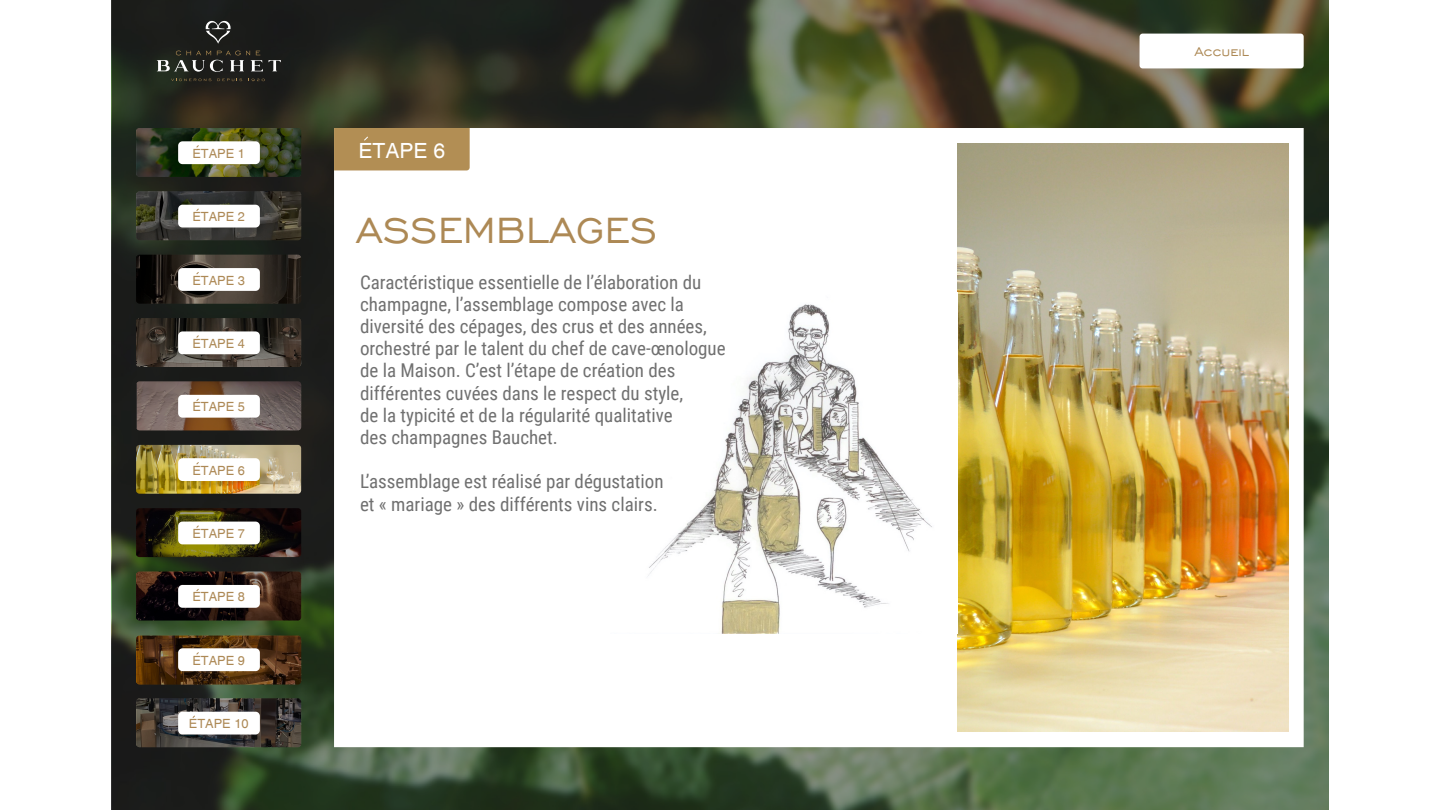
<style>
.page{position:relative;width:1440px;height:810px;background:#fff}
.page>*{position:absolute;margin:0;border:0;box-sizing:border-box;transform-origin:0 0}
.t1{font:47.55px "Chisel Normal";color:#ad8955}
.t2{font:20.92px "Helios";color:#fff}
.t3{font:19.05px/22.2px "Roboto Condensed";color:#707070}
.t4{font:16.5px "Chisel Normal";color:#ad8955}
.t5{font:12.67px "Helios";color:#ad8955}
</style>
<div class="page">
<div style="left:112px;top:0;width:1216px;height:810px;background:#000;opacity:.44"></div>
<div style="left:335px;top:129px;width:967px;height:617px;background:#fff"></div>
<div style="left:334px;top:128px;width:136px;height:42px;background:#b28e54"></div>
<svg style="left:269px;top:60px;width:12px;height:11px"></svg>
<svg style="left:156px;top:51px;width:107px;height:21px;background:#42433d"></svg>
<svg style="left:171px;top:79px;width:40px;height:2px"></svg>
<svg style="left:217px;top:79px;width:25px;height:2px"></svg>
<svg style="left:248px;top:79px;width:17px;height:2px"></svg>
<svg style="left:206px;top:21px;width:25px;height:23px"></svg>
<img style="left:136px;top:445px;width:165px;height:49px">
<svg style="left:136px;top:508px;width:165px;height:49px"></svg>
<svg style="left:136px;top:572px;width:165px;height:48px"></svg>
<svg style="left:136px;top:636px;width:165px;height:48px"></svg>
<svg style="left:136px;top:698px;width:165px;height:49px"></svg>
<svg style="left:136px;top:382px;width:165px;height:48px"></svg>
<img style="left:136px;top:128px;width:165px;height:49px">
<svg style="left:136px;top:191px;width:165px;height:49px"></svg>
<svg style="left:136px;top:255px;width:165px;height:49px"></svg>
<svg style="left:136px;top:318px;width:165px;height:49px"></svg>
<svg style="left:1140px;top:34px;width:164px;height:34px"></svg>
<img style="left:958px;top:143px;width:330px;height:589px">
<svg style="left:648px;top:304px;width:284px;height:330px"></svg>
<p class="t5" style="left:192px;top:146px;width:54px">ETAPE 1</p>
<p class="t5" style="left:192px;top:210px;width:54px">ETAPE 2</p>
<p class="t5" style="left:192px;top:273px;width:54px">ETAPE 3</p>
<p class="t5" style="left:192px;top:336px;width:54px">ETAPE 4</p>
<p class="t5" style="left:192px;top:400px;width:54px">ETAPE 5</p>
<p class="t5" style="left:192px;top:463px;width:54px">ETAPE 6</p>
<p class="t5" style="left:192px;top:526px;width:54px">ETAPE 7</p>
<p class="t5" style="left:192px;top:590px;width:54px">ETAPE 8</p>
<p class="t5" style="left:192px;top:653px;width:54px">ETAPE 9</p>
<p class="t5" style="left:189px;top:717px;width:61px">ETAPE 10</p>
<p class="t2" style="left:358px;top:138px;width:88px">ETAPE 6</p>
<h1 class="t1" style="left:356px;top:201px;width:303px">ASSEMBLAGES</h1>
<p class="t3" style="left:360px;top:270px;width:367px">Caractéristique essentielle de l’élaboration du champagne, l’assemblage compose avec la diversité des cépages, des crus et des années, orchestré par le talent du chef de cave-œnologue de la Maison. C’est l’étape de création des différentes cuvées dans le respect du style,<br>de la typicité et de la régularité qualitative<br>des champagnes Bauchet.</p>
<p class="t3" style="left:360px;top:470px;width:305px">L’assemblage est réalisé par dégustation et « mariage » des différents vins clairs.</p>
<p class="t4" style="left:1195px;top:41px;width:56px">Accueil</p>
</div>
